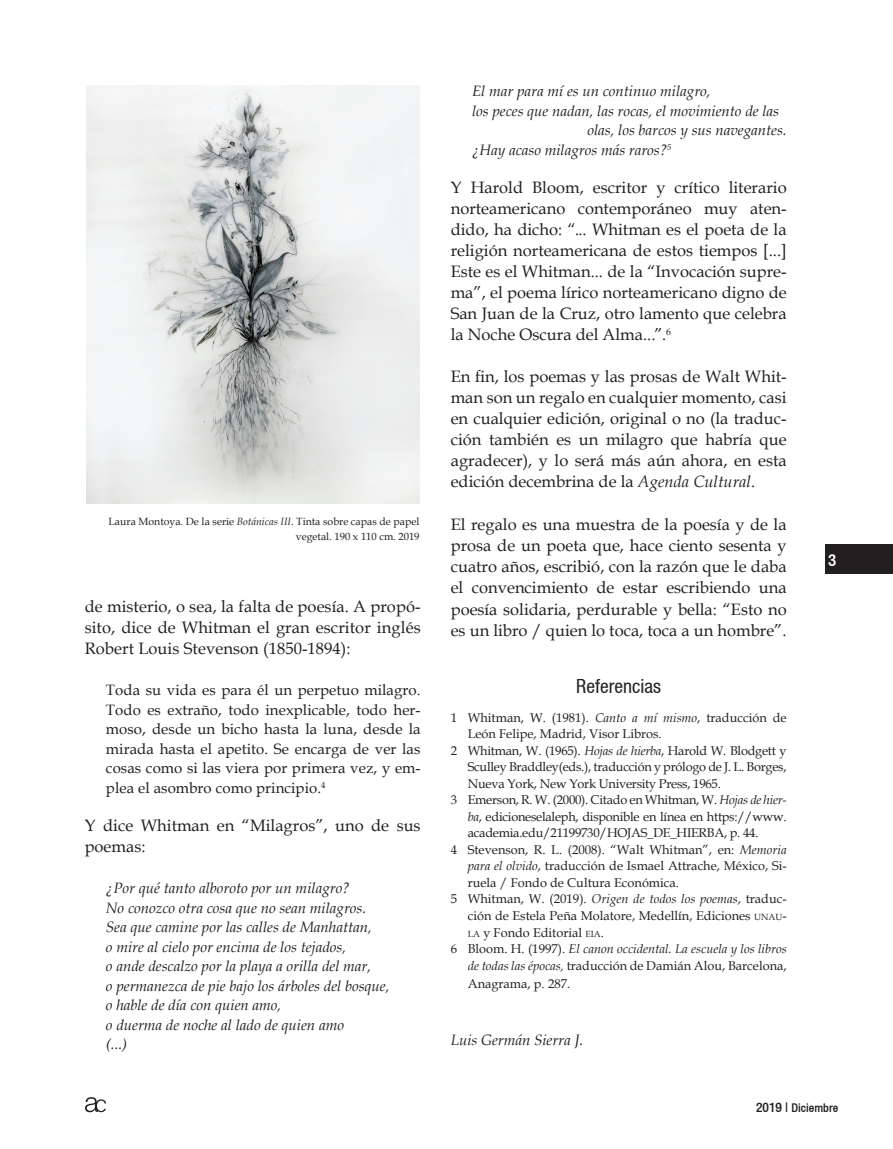
<style>
.page{position:relative;width:893px;height:1149px;background:#fff}
.page>*{position:absolute;margin:0;border:0;box-sizing:border-box;transform-origin:0 0}
.t1{font:condensed 19.5px "Helvetica 57";color:#231f20}
.t2{font:500 condensed 16.95px "Helvetica 67";color:#fff}
.t3{font:16.5px/21px "Book Antiqua";color:#231f20;text-align:justify}
.t4{font:italic 15px/19.5px "Book Antiqua";color:#231f20}
.t5{font:15px/19.5px "Book Antiqua";letter-spacing:.005em;color:#231f20;text-align:justify}
.t6{font:12.75px "Book Antiqua";color:#231f20}
.t7{font:12.75px "Book Antiqua";letter-spacing:-.02em;color:#231f20}
.t8{font:italic 12.75px "Book Antiqua";color:#231f20}
.t9{font:500 condensed 12px "Helvetica 67";color:#231f20}
.t10{font:10.5px/15px "Book Antiqua";color:#231f20;text-align:right}
.s1{font-style:italic}
.s2{font-size:8.85px}
.s3{font-style:inherit}
.s4{font-style:normal}
.s5{font-size:13.5px}
</style>
<div class="page">
<div style="left:825px;top:544px;width:68px;height:29px;background:#231f20"></div>
<svg style="left:85px;top:1097px;width:21px;height:14px"></svg>
<img style="left:86px;top:85px;width:334px;height:418px">
<p class="t10" style="left:109px;top:514px;width:312px">Laura Montoya. De la serie <span class="s1">Botánicas III.</span> Tinta sobre capas de papel vegetal. 190 x 110 cm. 2019</p>
<p class="t3" style="left:85px;top:595px;width:337px">de misterio, o sea, la falta de poesía. A propó&shy;sito, dice de Whitman el gran escritor inglés Robert Louis Stevenson (1850-1894):</p>
<p class="t5" style="left:106px;top:679px;width:316px">Toda su vida es para él un perpetuo milagro.<br>Todo es extraño, todo inexplicable, todo her&shy;moso, desde un bicho hasta la luna, desde la mirada hasta el apetito. Se encarga de ver las cosas como si las viera por primera vez, y em&shy;plea el asombro como principio.<sup>4</sup></p>
<p class="t3" style="left:85px;top:814px;width:337px">Y dice Whitman en “Milagros”, uno de sus poemas:</p>
<p class="t4" style="left:106px;top:877px;width:285px">¿Por qué tanto alboroto por un milagro?<br>No conozco otra cosa que no sean milagros.<br>Sea que camine por las calles de Manhattan,<br>o mire al cielo por encima de los tejados,<br>o ande descalzo por la playa a orilla del mar,<br>o permanezca de pie bajo los árboles del bosque, o hable de día con quien amo,<br>o duerma de noche al lado de quien amo<br>(...)</p>
<p class="t4" style="left:472px;top:81px;width:240px">El mar para mí es un continuo milagro,</p>
<p class="t4" style="left:472px;top:100px;width:309px">los peces que nadan, las rocas, el movimiento de las</p>
<p class="t4" style="left:587px;top:120px;width:201px">olas, los barcos y sus navegantes.</p>
<p class="t4" style="left:472px;top:139px;width:201px">¿Hay acaso milagros más raros?<sup>5</sup></p>
<p class="t3" style="left:451px;top:176px;width:337px">Y Harold Bloom, escritor y crítico literario norteamericano contemporáneo muy aten&shy;dido, ha dicho: “... Whitman es el poeta de la religión norteamericana de estos tiempos [...] Este es el Whitman... de la “Invocación supre&shy;ma”, el poema lírico norteamericano digno de San Juan de la Cruz, otro lamento que celebra la Noche Oscura del Alma...”.<sup>6</sup></p>
<p class="t3" style="left:451px;top:366px;width:337px">En fin, los poemas y las prosas de Walt Whit&shy;man son un regalo en cualquier momento, casi en cualquier edición, original o no (la traduc&shy;ción también es un milagro que habría que agradecer), y lo será más aún ahora, en esta edición decembrina de la <span class="s1">Agenda Cultural</span>.</p>
<p class="t3" style="left:451px;top:513px;width:337px">El regalo es una muestra de la poesía y de la prosa de un poeta que, hace ciento sesenta y cuatro años, escribió, con la razón que le daba el convencimiento de estar escribiendo una poesía solidaria, perdurable y bella: “Esto no es un libro / quien lo toca, toca a un hombre”.</p>
<p class="t1" style="left:576px;top:674px;width:86px">Referencias</p>
<p class="t6" style="left:451px;top:708px;width:337px">1 Whitman, W. (1981). <span class="s1">Canto a mí mismo</span>, traducción de</p>
<p class="t6" style="left:468px;top:725px;width:196px">León Felipe, Madrid, Visor Libros.</p>
<p class="t7" style="left:451px;top:741px;width:337px">2 Whitman, W. (1965). <span class="s1">Hojas de hierba</span>, Harold W. Blodgett y</p>
<p class="t7" style="left:468px;top:758px;width:320px">Sculley Braddley(eds.), traducción y prólogo de J. L. Borges,</p>
<p class="t7" style="left:468px;top:774px;width:255px">Nueva York, New York University Press, 1965.</p>
<p class="t7" style="left:451px;top:790px;width:337px">3 Emerson, R. W. (2000). Citado en Whitman, W. <span class="s1">Hojas de hier-</span></p>
<p class="t7" style="left:468px;top:807px;width:320px"><span class="s1">ba</span>, edicioneselaleph, disponible en línea en https://www.</p>
<p class="t7" style="left:468px;top:823px;width:292px">academia.edu/21199730/HOJAS_DE_HIERBA, p. 44.</p>
<p class="t6" style="left:451px;top:840px;width:337px">4 Stevenson, R. L. (2008). “Walt Whitman”, en: <span class="s1">Memoria</span></p>
<p class="t6" style="left:468px;top:856px;width:320px"><span class="s1">para el olvido</span>, traducción de Ismael Attrache, México, Si-</p>
<p class="t6" style="left:468px;top:873px;width:213px">ruela / Fondo de Cultura Económica.</p>
<p class="t6" style="left:451px;top:889px;width:337px">5 Whitman, W. (2019). <span class="s1">Origen de todos los poemas</span>, traduc-</p>
<p class="t6" style="left:468px;top:906px;width:320px">ción de Estela Peña Molatore, Medellín, Ediciones <span class="s2">UNAU</span><span class="s3">-</span></p>
<p class="t6" style="left:468px;top:923px;width:138px"><span class="s2">LA</span> y Fondo Editorial <span class="s2">EIA</span>.</p>
<p class="t8" style="left:451px;top:939px;width:337px"><span class="s4">6 Bloom. H. (1997).</span> El canon occidental. La escuela y los libros</p>
<p class="t6" style="left:468px;top:956px;width:320px"><span class="s1">de todas las épocas,</span> traducción de Damián Alou, Barcelona,</p>
<p class="t6" style="left:468px;top:974px;width:104px">Anagrama, p. 287.</p>
<p class="t4" style="left:451px;top:1029px;width:134px">Luis Germán Sierra J.</p>
<p class="t2" style="left:828px;top:549px;width:10px">3</p>
<p class="t9" style="left:756px;top:1100px;width:84px"><span class="s5">2019 |</span> Diciembre</p>
</div>
